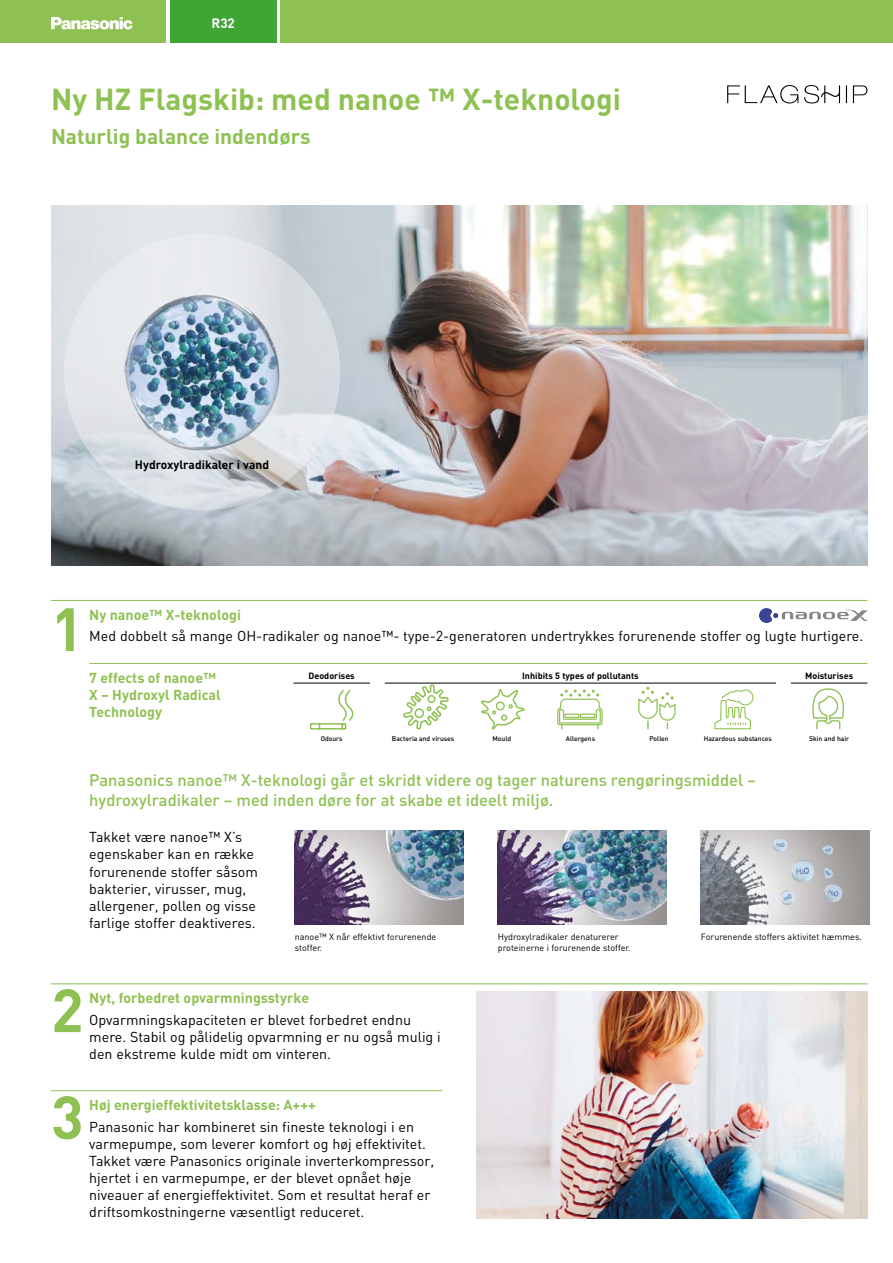
<style>
.page{position:relative;width:893px;height:1263px;background:#fff}
.page>*{position:absolute;margin:0;border:0;box-sizing:border-box;transform-origin:0 0}
.t1{font:700 60px/107.1px "DIN";color:#8ec152}
.t2{font:700 30px "DIN";color:#8ec152}
.t3{font:700 21px "DIN";color:#8ec152}
.t4{font:500 16.5px/19.8px "DIN";color:#8ec152}
.t5{font:14.25px/17.1px "DIN";color:#000}
.t6{font:700 14.25px/17.1px "DIN";color:#8ec152}
.t7{font:700 13.5px "DIN";color:#fff}
.t8{font:700 12px "DIN";color:#000}
.t9{font:9px/10.8px "DIN";color:#000}
.t10{font:700 9px "DIN";color:#000}
.t11{font:500 6.75px "DIN";color:#000}
</style>
<div class="page">
<div style="left:0;top:0;width:166px;height:43px;background:#8ec152"></div>
<svg style="left:51px;top:17px;width:81px;height:13px"></svg>
<div style="left:281px;top:0;width:612px;height:43px;background:#8ec152"></div>
<div style="left:170px;top:0;width:106px;height:43px;background:#3fa535"></div>
<hr style="left:892px;top:389px;width:1px;height:874px;background:#ebeee3">
<svg style="left:727px;top:85px;width:140px;height:18px"></svg>
<hr style="left:51px;top:600px;width:816px;height:1px;background:#8ec152">
<svg style="left:759px;top:608px;width:108px;height:15px"></svg>
<img style="left:476px;top:991px;width:391px;height:227px">
<hr style="left:51px;top:983px;width:816px;height:1px;background:#8ec152">
<hr style="left:51px;top:1090px;width:391px;height:1px;background:#8ec152">
<hr style="left:89px;top:663px;width:778px;height:1px;background:#8ec152">
<hr style="left:791px;top:683px;width:76px;height:1px;background:#000">
<hr style="left:293px;top:683px;width:77px;height:1px;background:#000">
<hr style="left:385px;top:683px;width:391px;height:1px;background:#000">
<svg style="left:309px;top:690px;width:45px;height:40px"></svg>
<svg style="left:403px;top:684px;width:46px;height:45px"></svg>
<svg style="left:481px;top:689px;width:44px;height:41px"></svg>
<svg style="left:557px;top:689px;width:46px;height:40px"></svg>
<svg style="left:638px;top:687px;width:38px;height:43px"></svg>
<svg style="left:714px;top:689px;width:40px;height:41px"></svg>
<svg style="left:812px;top:688px;width:32px;height:42px"></svg>
<img style="left:295px;top:831px;width:169px;height:93px">
<img style="left:498px;top:831px;width:169px;height:93px">
<img style="left:701px;top:831px;width:169px;height:93px">
<img style="left:51px;top:206px;width:816px;height:360px">
<svg style="left:64px;top:234px;width:276px;height:276px;background:#dde1e4"></svg>
<img style="left:124px;top:293px;width:155px;height:158px">
<p class="t7" style="left:211px;top:15px;width:25px">R32</p>
<h2 class="t2" style="left:51px;top:80px;width:571px">Ny HZ Flagskib: med nanoe ™ X-teknologi</h2>
<h3 class="t3" style="left:51px;top:122px;width:261px">Naturlig balance indendørs</h3>
<p class="t8" style="left:135px;top:457px;width:136px">Hydroxylradikaler i vand</p>
<h1 class="t1" style="left:51px;top:573px;width:34px">1</h1>
<p class="t6" style="left:89px;top:606px;width:153px">Ny nanoe™ X-teknologi</p>
<p class="t5" style="left:89px;top:627px;width:775px">Med dobbelt så mange OH-radikaler og nanoe™- type-2-generatoren undertrykkes forurenende stoffer og lugte hurtigere.</p>
<p class="t6" style="left:89px;top:669px;width:133px">7 effects of nanoe™<br>X – Hydroxyl Radical<br>Technology</p>
<p class="t10" style="left:309px;top:669px;width:48px">Deodorises</p>
<p class="t10" style="left:522px;top:669px;width:118px">Inhibits 5 types of pollutants</p>
<p class="t10" style="left:805px;top:669px;width:49px">Moisturises</p>
<p class="t11" style="left:321px;top:734px;width:23px">Odours</p>
<p class="t11" style="left:392px;top:734px;width:64px">Bacteria and viruses</p>
<p class="t11" style="left:492px;top:734px;width:20px">Mould</p>
<p class="t11" style="left:566px;top:734px;width:31px">Allergens</p>
<p class="t11" style="left:649px;top:734px;width:21px">Pollen</p>
<p class="t11" style="left:704px;top:734px;width:70px">Hazardous substances</p>
<p class="t11" style="left:809px;top:734px;width:42px">Skin and hair</p>
<p class="t4" style="left:89px;top:770px;width:668px">Panasonics nanoe™ X-teknologi går et skridt videre og tager naturens rengøringsmiddel – hydroxylradikaler – med inden døre for at skabe et ideelt miljø.</p>
<p class="t5" style="left:89px;top:828px;width:170px">Takket være nanoe™ X’s egenskaber kan en række forurenende stoffer såsom bakterier, virusser, mug, allergener, pollen og visse farlige stoffer deaktiveres.</p>
<p class="t9" style="left:295px;top:931px;width:143px">nanoe™ X når effektivt forurenende stoffer.</p>
<p class="t9" style="left:498px;top:931px;width:134px">Hydroxylradikaler denaturerer proteinerne i forurenende stoffer.</p>
<p class="t9" style="left:701px;top:931px;width:163px">Forurenende stoffers aktivitet hæmmes.</p>
<h1 class="t1" style="left:51px;top:954px;width:34px">2<br>3</h1>
<p class="t6" style="left:89px;top:989px;width:221px">Nyt, forbedret opvarmningsstyrke</p>
<p class="t5" style="left:89px;top:1011px;width:353px">Opvarmningskapaciteten er blevet forbedret endnu mere. Stabil og pålidelig opvarmning er nu også mulig i den ekstreme kulde midt om vinteren.</p>
<p class="t6" style="left:89px;top:1096px;width:228px">Høj energieffektivitetsklasse: A+++</p>
<p class="t5" style="left:89px;top:1117px;width:346px">Panasonic har kombineret sin fineste teknologi i en varmepumpe, som leverer komfort og høj effektivitet.<br>Takket være Panasonics originale inverterkompressor, hjertet i en varmepumpe, er der blevet opnået høje niveauer af energieffektivitet. Som et resultat heraf er driftsomkostningerne væsentligt reduceret.</p>
</div>
